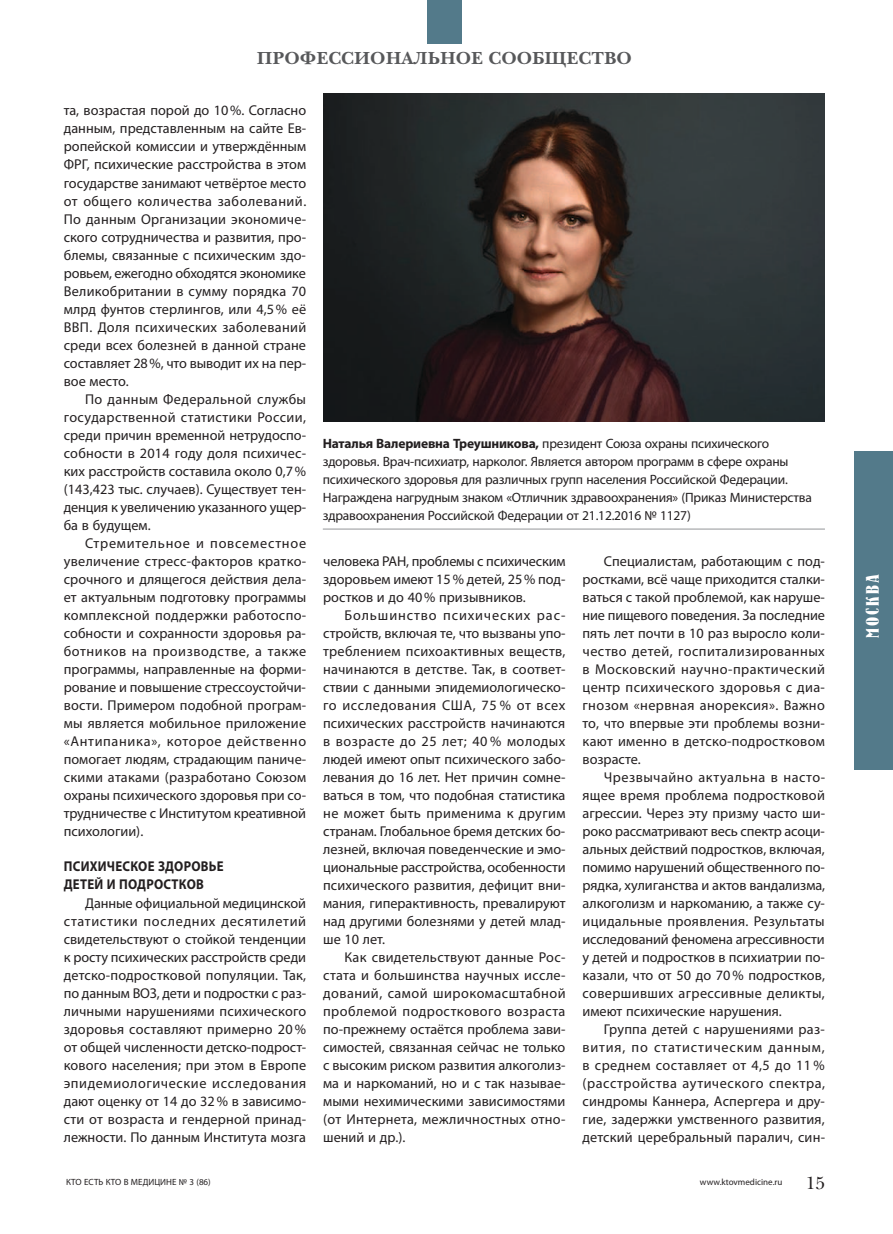
<style>
.page{position:relative;width:893px;height:1234px;background:#fff}
.page>*{position:absolute;margin:0;border:0;box-sizing:border-box;transform-origin:0 0}
.t1{font:700 18px "New Baskerville C";color:#57585a}
.t2{font:18px "Bernhard C";letter-spacing:.12em;color:#fff}
.t3{font:18px "New Baskerville C";color:#231f20}
.t4{font:14.25px/18px "Myriad Pro";color:#231f20;text-align:justify}
.t5{font:700 14.25px/18px "Myriad Pro";letter-spacing:.02em;color:#231f20;scale:.9 1}
.t6{font:13.5px/18px "Myriad Pro";letter-spacing:-.015em;color:#231f20}
.t7{font:9px "Myriad Pro";color:#231f20}
.s1{font-weight:700}
</style>
<div class="page">
<div style="left:855px;top:451px;width:38px;height:318px;background:#537a8a"></div>
<div style="left:427px;top:0;width:34px;height:43px;background:#537a8a"></div>
<hr style="left:323px;top:528px;width:502px;height:1px;background:#939598">
<img style="left:323px;top:94px;width:502px;height:327px">
<p class="t1" style="left:257px;top:47px;width:377px">профессиональное сообщество</p>
<p class="t4" style="left:64px;top:101px;width:244px">та, возрастая порой до 10%. Согласно данным, представленным на сайте Ев&shy;ропейской комиссии и утверждённым ФРГ, психические расстройства в этом государстве занимают четвёртое место от общего количества заболеваний.<br>По данным Организации экономиче&shy;ского сотрудничества и развития, про&shy;блемы, связанные с психическим здо&shy;ровьем, ежегодно обходятся экономике Великобритании в сумму порядка 70 млрд фунтов стерлингов, или 4,5% её ВВП. Доля психических заболеваний среди всех болезней в данной стране составляет 28%, что выводит их на пер&shy;вое место.</p>
<p class="t4" style="left:64px;top:389px;width:244px;text-indent:21px">По данным Федеральной службы государственной статистики России, среди причин временной нетрудоспо&shy;собности в 2014 году доля психичес&shy;ких расстройств составила около 0,7% (143,423 тыс. случаев). Существует тен&shy;денция к увеличению указанного ущер&shy;ба в будущем.</p>
<p class="t4" style="left:64px;top:533px;width:244px;text-indent:21px">Стремительное и повсеместное увеличение стресс-факторов кратко&shy;срочного и длящегося действия дела&shy;ет актуальным подготовку программы комплексной поддержки работоспо&shy;собности и сохранности здоровья ра&shy;ботников на производстве, а также программы, направленные на форми&shy;рование и повышение стрессоустойчи&shy;вости. Примером подобной програм&shy;мы является мобильное приложение «Антипаника», которое действенно помогает людям, страдающим паниче&shy;скими атаками (разработано Союзом охраны психического здоровья при со&shy;трудничестве с Институтом креативной психологии).</p>
<p class="t5" style="left:64px;top:856px;width:179px">Психическое здоровье детей и подростков</p>
<p class="t4" style="left:64px;top:893px;width:244px;text-indent:21px">Данные официальной медицинской статистики последних десятилетий свидетельствуют о стойкой тенденции к росту психических расстройств среди детско-подростковой популяции. Так, по данным ВОЗ, дети и подростки с раз&shy;личными нарушениями психического здоровья составляют примерно 20% от общей численности детско-подрост&shy;кового населения; при этом в Европе эпидемиологические исследования дают оценку от 14 до 32% в зависимо&shy;сти от возраста и гендерной принад&shy;лежности. По данным Института мозга</p>
<p class="t6" style="left:323px;top:434px;width:491px"><span class="s1">Наталья Валериевна Треушникова,</span> президент Союза охраны психического здоровья. Врач-психиатр, нарколог. Является автором программ в сфере охраны психического здоровья для различных групп населения Российской Федерации.<br>Награждена нагрудным знаком «Отличник здравоохранения» (Приказ Министерства здравоохранения Российской Федерации от 21.12.2016 № 1127)</p>
<p class="t4" style="left:323px;top:551px;width:244px">человека РАН, проблемы с психическим здоровьем имеют 15% детей, 25% под&shy;ростков и до 40% призывников.</p>
<p class="t4" style="left:323px;top:605px;width:244px;text-indent:21px">Большинство психических рас&shy;стройств, включая те, что вызваны упо&shy;треблением психоактивных веществ, начинаются в детстве. Так, в соответ&shy;ствии с данными эпидемиологическо&shy;го исследования США, 75 % от всех психических расстройств начинаются в возрасте до 25 лет; 40 % молодых людей имеют опыт психического забо&shy;левания до 16 лет. Нет причин сомне&shy;ваться в том, что подобная статистика не может быть применима к другим странам. Глобальное бремя детских бо&shy;лезней, включая поведенческие и эмо&shy;циональные расстройства, особенности психического развития, дефицит вни&shy;мания, гиперактивность, превалируют над другими болезнями у детей млад&shy;ше 10 лет.</p>
<p class="t4" style="left:323px;top:947px;width:244px;text-indent:21px">Как свидетельствуют данные Рос&shy;стата и большинства научных иссле&shy;дований, самой широкомасштабной проблемой подросткового возраста по-прежнему остаётся проблема зави&shy;симостей, связанная сейчас не только с высоким риском развития алкоголиз&shy;ма и наркоманий, но и с так называе&shy;мыми нехимическими зависимостями (от Интернета, межличностных отно&shy;шений и др.).</p>
<p class="t4" style="left:582px;top:551px;width:244px;text-indent:21px">Специалистам, работающим с под&shy;ростками, всё чаще приходится сталки&shy;ваться с такой проблемой, как наруше&shy;ние пищевого поведения. За последние пять лет почти в 10 раз выросло коли&shy;чество детей, госпитализированных в Московский научно-практический центр психического здоровья с диа&shy;гнозом «нервная анорексия». Важно то, что впервые эти проблемы возни&shy;кают именно в детско-подростковом возрасте.</p>
<p class="t4" style="left:582px;top:767px;width:244px;text-indent:21px">Чрезвычайно актуальна в насто&shy;ящее время проблема подростковой агрессии. Через эту призму часто ши&shy;роко рассматривают весь спектр асоци&shy;альных действий подростков, включая, помимо нарушений общественного по&shy;рядка, хулиганства и актов вандализма, алкоголизм и наркоманию, а также су&shy;ицидальные проявления. Результаты исследований феномена агрессивности у детей и подростков в психиатрии по&shy;казали, что от 50 до 70% подростков, совершивших агрессивные деликты, имеют психические нарушения.</p>
<p class="t4" style="left:582px;top:1019px;width:244px;text-indent:21px">Группа детей с нарушениями раз&shy;вития, по статистическим данным, в среднем составляет от 4,5 до 11 % (расстройства аутического спектра, синдромы Каннера, Аспергера и дру&shy;гие, задержки умственного развития, детский церебральный паралич, син-</p>
<p class="t7" style="left:66px;top:1176px;width:146px">КТО ЕСТЬ КТО В МЕДИЦИНЕ № 3 (86)</p>
<p class="t7" style="left:700px;top:1176px;width:84px">www.ktovmedicine.ru</p>
<p class="t3" style="left:806px;top:1172px;width:21px">15</p>
<p class="t2" style="left:863px;top:638px;width:65px;rotate:-90deg">МОСКВА</p>
</div>
